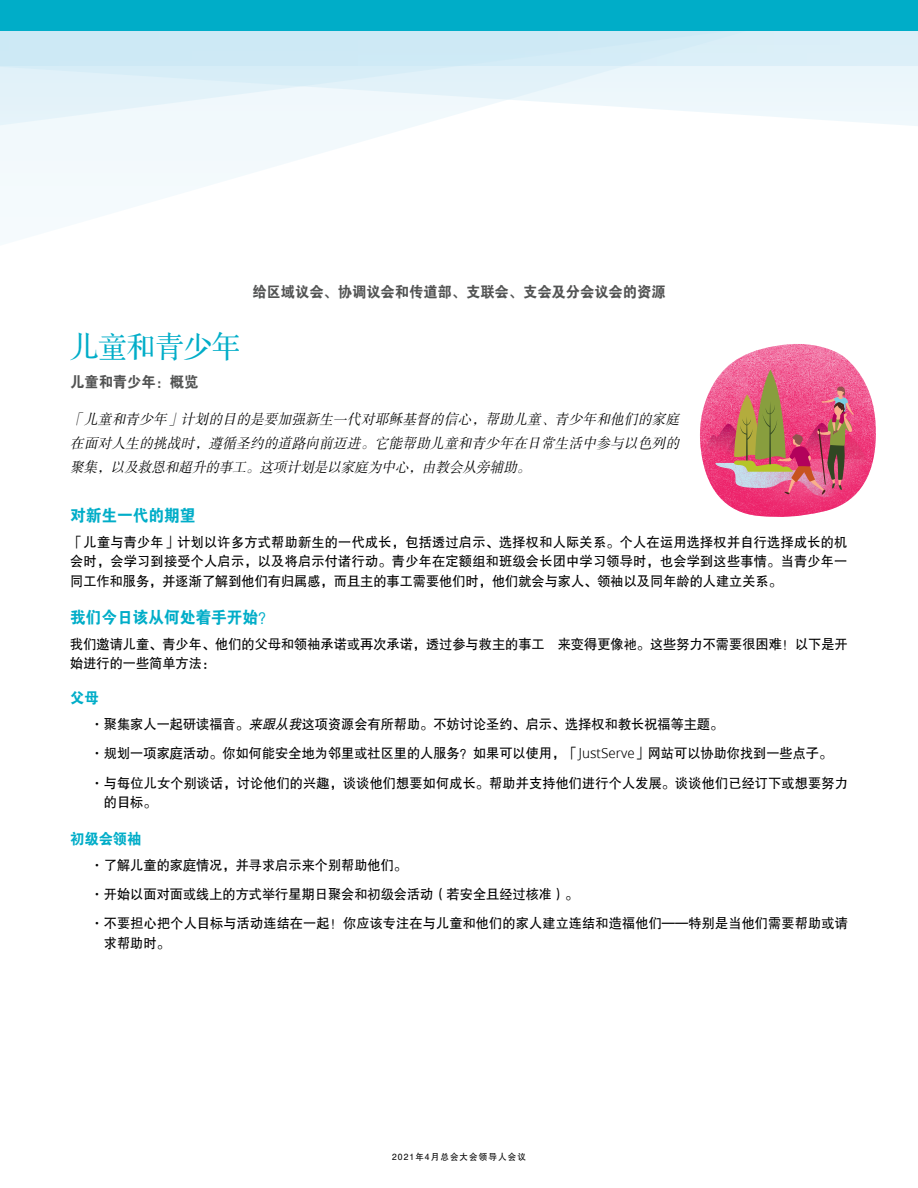
<style>
.page{position:relative;width:918px;height:1188px;background:#fff}
.page>*{position:absolute;margin:0;border:0;box-sizing:border-box;transform-origin:0 0}
.header_left_1{font:29.85px "FZS3 K GBK1 0";color:#00adc8;scale:.95 1}
.subhead{font:16.5px "FZDHTK GBK1 0";color:#00adc8;scale:.95 1}
.main_subhead_1{font:15px "FZDHTK GBK1 0";color:#535454;scale:.95 1}
.main_sub_left_1{font:15px "FZDHTK GBK1 0";color:#535454;scale:.95 1}
.subhead_2{font:15px "FZDHTK GBK1 0";color:#00adc8;scale:.95 1}
.intro_last_line{font:italic 14.25px/24px "FZSSK GBK1 0";color:#000;text-align:justify;scale:.95 1}
.copy_last{font:13.8px/19.5px "FZHTK GBK1 0";color:#000;scale:.95 1}
.t1{font:9px "FZHTK GBK1 0";letter-spacing:.125em;color:#000;scale:.95 1}
.s1{font-style:italic}
.s2{font-family:"Zoramlds Lat"}
</style>
<div class="page">
<svg style="left:700px;top:344px;width:176px;height:173px"></svg>
<svg style="left:0;top:125px;width:417px;height:92px"></svg>
<svg style="left:0;top:66px;width:918px;height:59px"></svg>
<svg style="left:0;top:30px;width:918px;height:36px;background:#cbe9f4"></svg>
<div style="left:0;top:0;width:918px;height:30px;background:#00adc8"></div>
<p class="main_subhead_1" style="left:252px;top:283px;width:436px">给区域议会、协调议会和传道部、支联会、支会及分会议会的资源</p>
<p class="header_left_1" style="left:70px;top:331px;width:181px">儿童和青少年</p>
<p class="main_sub_left_1" style="left:70px;top:373px;width:137px">儿童和青少年：概览</p>
<p class="intro_last_line" style="left:70px;top:408px;width:646px">「儿童和青少年」计划的目的是要加强新生一代对耶稣基督的信心，帮助儿童、青少年和他们的家庭在面对人生的挑战时，遵循圣约的道路向前迈进。它能帮助儿童和青少年在日常生活中参与以色列的聚集，以及救恩和超升的事工。这项计划是以家庭为中心，由教会从旁辅助。</p>
<p class="subhead" style="left:70px;top:506px;width:133px">对新生一代的期望</p>
<p class="copy_last" style="left:70px;top:533px;width:820px;text-align:justify">「儿童与青少年」计划以许多方式帮助新生的一代成长，包括透过启示、选择权和人际关系。个人在运用选择权并自行选择成长的机会时，会学习到接受个人启示，以及将启示付诸行动。青少年在定额组和班级会长团中学习领导时，也会学到这些事情。当青少年一同工作和服务，并逐渐了解到他们有归属感，而且主的事工需要他们时，他们就会与家人、领袖以及同年龄的人建立关系。</p>
<p class="subhead" style="left:70px;top:608px;width:216px">我们今日该从何处着手开始？</p>
<p class="copy_last" style="left:70px;top:634px;width:820px">我们邀请儿童、青少年、他们的父母和领袖承诺或再次承诺，透过参与救主的事工 来变得更像祂。这些努力不需要很困难！以下是开始进行的一些简单方法：</p>
<p class="subhead_2" style="left:70px;top:690px;width:32px">父母</p>
<p class="copy_last" style="left:90px;top:715px;width:668px">·聚集家人一起研读福音。<span class="s1">来跟从我</span>这项资源会有所帮助。不妨讨论圣约、启示、选择权和教长祝福等主题。</p>
<p class="copy_last" style="left:90px;top:744px;width:782px">·规划一项家庭活动。你如何能安全地为邻里或社区里的人服务？如果可以使用，「<span class="s2">JustServe</span>」网站可以协助你找到一些点子。</p>
<p class="copy_last" style="left:104px;top:773px;width:785px;text-indent:-14px">·与每位儿女个别谈话，讨论他们的兴趣，谈谈他们想要如何成长。帮助并支持他们进行个人发展。谈谈他们已经订下或想要努力的目标。</p>
<p class="subhead_2" style="left:70px;top:830px;width:77px">初级会领袖</p>
<p class="copy_last" style="left:90px;top:855px;width:335px">·了解儿童的家庭情况，并寻求启示来个别帮助他们。</p>
<p class="copy_last" style="left:90px;top:885px;width:515px">·开始以面对面或线上的方式举行星期日聚会和初级会活动（若安全且经过核准）。</p>
<p class="copy_last" style="left:104px;top:914px;width:785px;text-indent:-14px">·不要担心把个人目标与活动连结在一起！你应该专注在与儿童和他们的家人建立连结和造福他们——特别是当他们需要帮助或请求帮助时。</p>
<p class="t1" style="left:392px;top:1151px;width:142px">2021年4月总会大会领导人会议</p>
</div>
